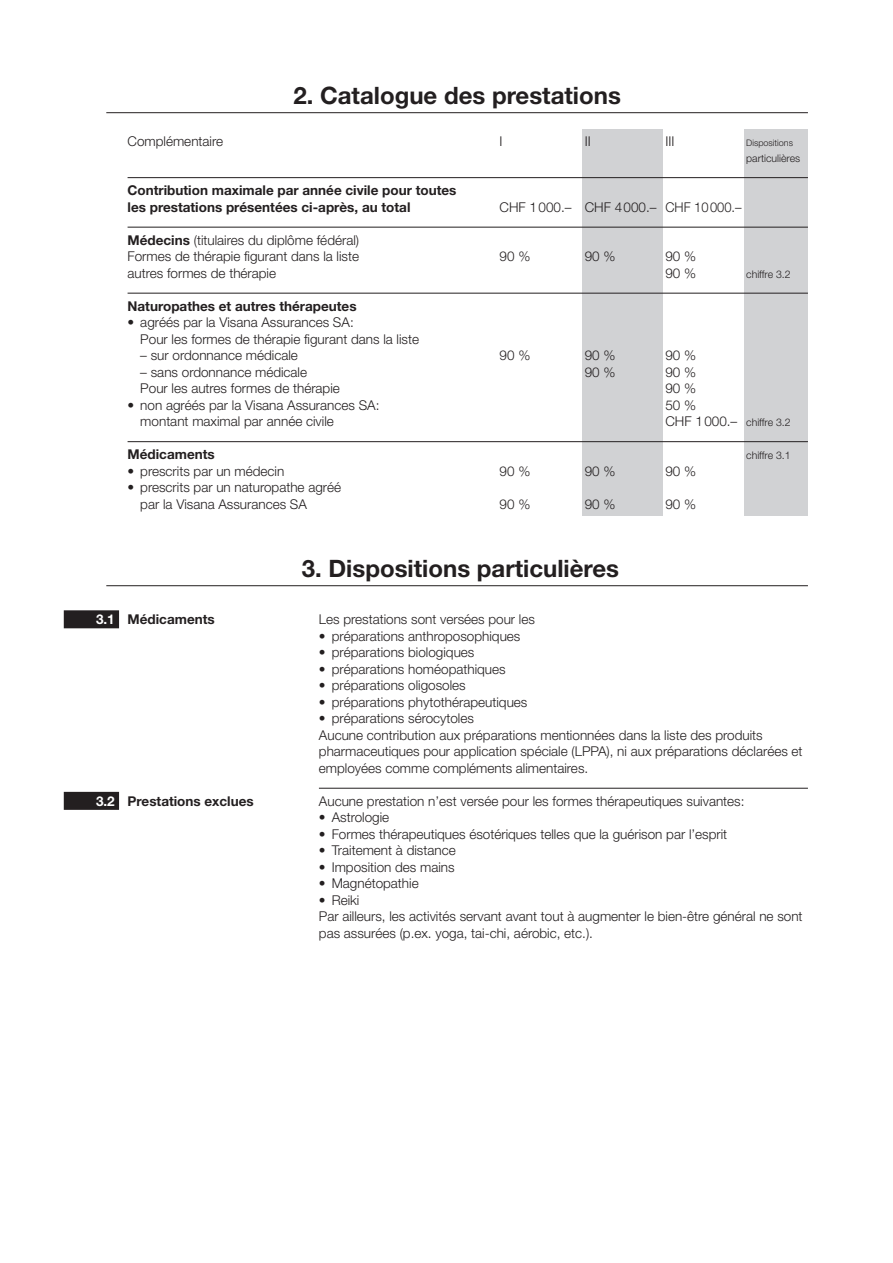
<style>
.page{position:relative;width:893px;height:1263px;background:#fff}
.page>*{position:absolute;margin:0;border:0;box-sizing:border-box;transform-origin:0 0}
.Titel{font:700 24px "Helvetica Neue";color:#231f20}
.Grundschrift_ohne_Li{font:300 13.5px/16.5px "Helvetica Neue";color:#231f20}
.Grundschrift_ohne_Li-2{font:700 13.5px/16.5px "Helvetica Neue";color:#231f20}
.Grundschrift{font:300 13.5px "Helvetica Neue";color:#231f20}
.Titel_links{font:700 13.5px "Helvetica Neue";color:#231f20}
.Negativziffern{font:700 13.5px "Helvetica Neue";color:#fff}
.Grundschrift_ohne_Li-3{font:300 10.5px "Helvetica Neue";color:#231f20}
.Grundschrift_ohne_Li-4{font:300 9px "Helvetica Neue";color:#231f20}
.s1{font-weight:700}
.s2{font-size:13.5px}
</style>
<div class="page">
<div style="left:583px;top:129px;width:80px;height:387px;background:#d1d2d4"></div>
<div style="left:744px;top:129px;width:64px;height:387px;background:#d1d2d4"></div>
<hr style="left:128px;top:177px;width:680px;height:1px;background:#231f20">
<hr style="left:128px;top:227px;width:680px;height:1px;background:#231f20">
<hr style="left:128px;top:293px;width:680px;height:1px;background:#231f20">
<hr style="left:128px;top:441px;width:680px;height:1px;background:#231f20">
<hr style="left:106px;top:112px;width:702px;height:1px;background:#231f20">
<hr style="left:106px;top:585px;width:702px;height:1px;background:#231f20">
<div style="left:64px;top:610px;width:55px;height:18px;background:#231f20"></div>
<div style="left:64px;top:792px;width:55px;height:18px;background:#231f20"></div>
<hr style="left:319px;top:788px;width:489px;height:1px;background:#231f20">
<p class="Titel" style="left:293px;top:80px;width:329px">2. Catalogue des prestations</p>
<p class="Grundschrift_ohne_Li" style="left:128px;top:132px;width:97px">Complémentaire</p>
<p class="Grundschrift_ohne_Li" style="left:500px;top:132px;width:4px">I</p>
<p class="Grundschrift_ohne_Li" style="left:585px;top:132px;width:7px">II</p>
<p class="Grundschrift_ohne_Li" style="left:665px;top:132px;width:10px">III</p>
<p class="Grundschrift_ohne_Li-4" style="left:746px;top:137px;width:48px">Dispositions</p>
<p class="Grundschrift_ohne_Li-3" style="left:746px;top:152px;width:55px">particulières</p>
<p class="Grundschrift_ohne_Li-2" style="left:128px;top:182px;width:330px">Contribution maximale par année civile pour toutes les prestations présentées ci-après, au total</p>
<p class="Grundschrift_ohne_Li" style="left:500px;top:198px;width:244px">CHF 1000.– CHF 4000.– CHF 10000.–</p>
<p class="Grundschrift_ohne_Li" style="left:128px;top:231px;width:233px"><span class="s1">Médecins</span> (titulaires du diplôme fédéral)</p>
<p class="Grundschrift_ohne_Li" style="left:128px;top:248px;width:233px">Formes de thérapie figurant dans la liste</p>
<p class="Grundschrift_ohne_Li" style="left:500px;top:248px;width:32px">90 %</p>
<p class="Grundschrift_ohne_Li" style="left:585px;top:248px;width:32px">90 %</p>
<p class="Grundschrift_ohne_Li" style="left:665px;top:248px;width:32px">90 %</p>
<p class="Grundschrift_ohne_Li" style="left:128px;top:264px;width:150px">autres formes de thérapie</p>
<p class="Grundschrift_ohne_Li" style="left:665px;top:264px;width:32px">90 %</p>
<p class="Grundschrift_ohne_Li-3" style="left:746px;top:267px;width:46px">chiffre 3.2</p>
<p class="Grundschrift_ohne_Li-2" style="left:128px;top:297px;width:231px">Naturopathes et autres thérapeutes</p>
<p class="Grundschrift_ohne_Li" style="left:128px;top:314px;width:228px">• agréés par la Visana Assurances SA:</p>
<p class="Grundschrift_ohne_Li" style="left:140px;top:330px;width:280px">Pour les formes de thérapie figurant dans la liste</p>
<p class="Grundschrift_ohne_Li" style="left:140px;top:347px;width:159px">– sur ordonnance médicale</p>
<p class="Grundschrift_ohne_Li" style="left:500px;top:347px;width:32px">90 %</p>
<p class="Grundschrift_ohne_Li" style="left:585px;top:347px;width:32px">90 %</p>
<p class="Grundschrift_ohne_Li" style="left:665px;top:347px;width:32px">90 %</p>
<p class="Grundschrift_ohne_Li" style="left:140px;top:363px;width:168px">– sans ordonnance médicale</p>
<p class="Grundschrift_ohne_Li" style="left:585px;top:363px;width:32px">90 %</p>
<p class="Grundschrift_ohne_Li" style="left:665px;top:363px;width:32px">90 %</p>
<p class="Grundschrift_ohne_Li" style="left:140px;top:380px;width:201px">Pour les autres formes de thérapie</p>
<p class="Grundschrift_ohne_Li" style="left:665px;top:380px;width:32px">90 %</p>
<p class="Grundschrift_ohne_Li" style="left:128px;top:396px;width:253px">• non agréés par la Visana Assurances SA:</p>
<p class="Grundschrift_ohne_Li" style="left:665px;top:396px;width:32px">50 %</p>
<p class="Grundschrift_ohne_Li" style="left:140px;top:413px;width:195px">montant maximal par année civile</p>
<p class="Grundschrift_ohne_Li-3" style="left:665px;top:416px;width:127px"><span class="s2">CHF 1000.–</span> chiffre 3.2</p>
<p class="Grundschrift_ohne_Li-2" style="left:128px;top:446px;width:89px">Médicaments</p>
<p class="Grundschrift_ohne_Li-3" style="left:746px;top:449px;width:46px">chiffre 3.1</p>
<p class="Grundschrift_ohne_Li" style="left:128px;top:462px;width:158px">• prescrits par un médecin</p>
<p class="Grundschrift_ohne_Li" style="left:500px;top:462px;width:32px">90 %</p>
<p class="Grundschrift_ohne_Li" style="left:585px;top:462px;width:32px">90 %</p>
<p class="Grundschrift_ohne_Li" style="left:665px;top:462px;width:32px">90 %</p>
<p class="Grundschrift_ohne_Li" style="left:140px;top:479px;width:202px;text-indent:-13px">• prescrits par un naturopathe agréé par la Visana Assurances SA</p>
<p class="Grundschrift_ohne_Li" style="left:500px;top:495px;width:32px">90 %</p>
<p class="Grundschrift_ohne_Li" style="left:585px;top:495px;width:32px">90 %</p>
<p class="Grundschrift_ohne_Li" style="left:665px;top:495px;width:32px">90 %</p>
<p class="Titel" style="left:302px;top:553px;width:319px">3. Dispositions particulières</p>
<p class="Negativziffern" style="left:96px;top:611px;width:20px">3.1</p>
<p class="Titel_links" style="left:128px;top:611px;width:89px">Médicaments</p>
<p class="Grundschrift_ohne_Li" style="left:319px;top:611px;width:218px">Les prestations sont versées pour les</p>
<p class="Grundschrift_ohne_Li" style="left:319px;top:627px;width:203px">• préparations anthroposophiques</p>
<p class="Grundschrift_ohne_Li" style="left:319px;top:644px;width:157px">• préparations biologiques</p>
<p class="Grundschrift_ohne_Li" style="left:319px;top:660px;width:188px">• préparations homéopathiques</p>
<p class="Grundschrift_ohne_Li" style="left:319px;top:677px;width:148px">• préparations oligosoles</p>
<p class="Grundschrift_ohne_Li" style="left:319px;top:693px;width:210px">• préparations phytothérapeutiques</p>
<p class="Grundschrift_ohne_Li" style="left:319px;top:710px;width:157px">• préparations sérocytoles</p>
<p class="Grundschrift_ohne_Li" style="left:319px;top:726px;width:485px">Aucune contribution aux préparations mentionnées dans la liste des produits pharmaceutiques pour application spéciale (LPPA), ni aux préparations déclarées et employées comme compléments alimentaires.</p>
<p class="Negativziffern" style="left:96px;top:792px;width:20px">3.2</p>
<p class="Titel_links" style="left:128px;top:792px;width:128px">Prestations exclues</p>
<p class="Grundschrift" style="left:319px;top:792px;width:427px">Aucune prestation n’est versée pour les formes thérapeutiques suivantes:</p>
<p class="Grundschrift_ohne_Li" style="left:319px;top:809px;width:72px">• Astrologie</p>
<p class="Grundschrift_ohne_Li" style="left:319px;top:825px;width:410px">• Formes thérapeutiques ésotériques telles que la guérison par l’esprit</p>
<p class="Grundschrift_ohne_Li" style="left:319px;top:842px;width:138px">• Traitement à distance</p>
<p class="Grundschrift_ohne_Li" style="left:319px;top:858px;width:137px">• Imposition des mains</p>
<p class="Grundschrift_ohne_Li" style="left:319px;top:875px;width:101px">• Magnétopathie</p>
<p class="Grundschrift_ohne_Li" style="left:319px;top:891px;width:42px">• Reiki</p>
<p class="Grundschrift_ohne_Li" style="left:319px;top:908px;width:485px">Par ailleurs, les activités servant avant tout à augmenter le bien-être général ne sont pas assurées (p.ex. yoga, tai-chi, aérobic, etc.).</p>
</div>
